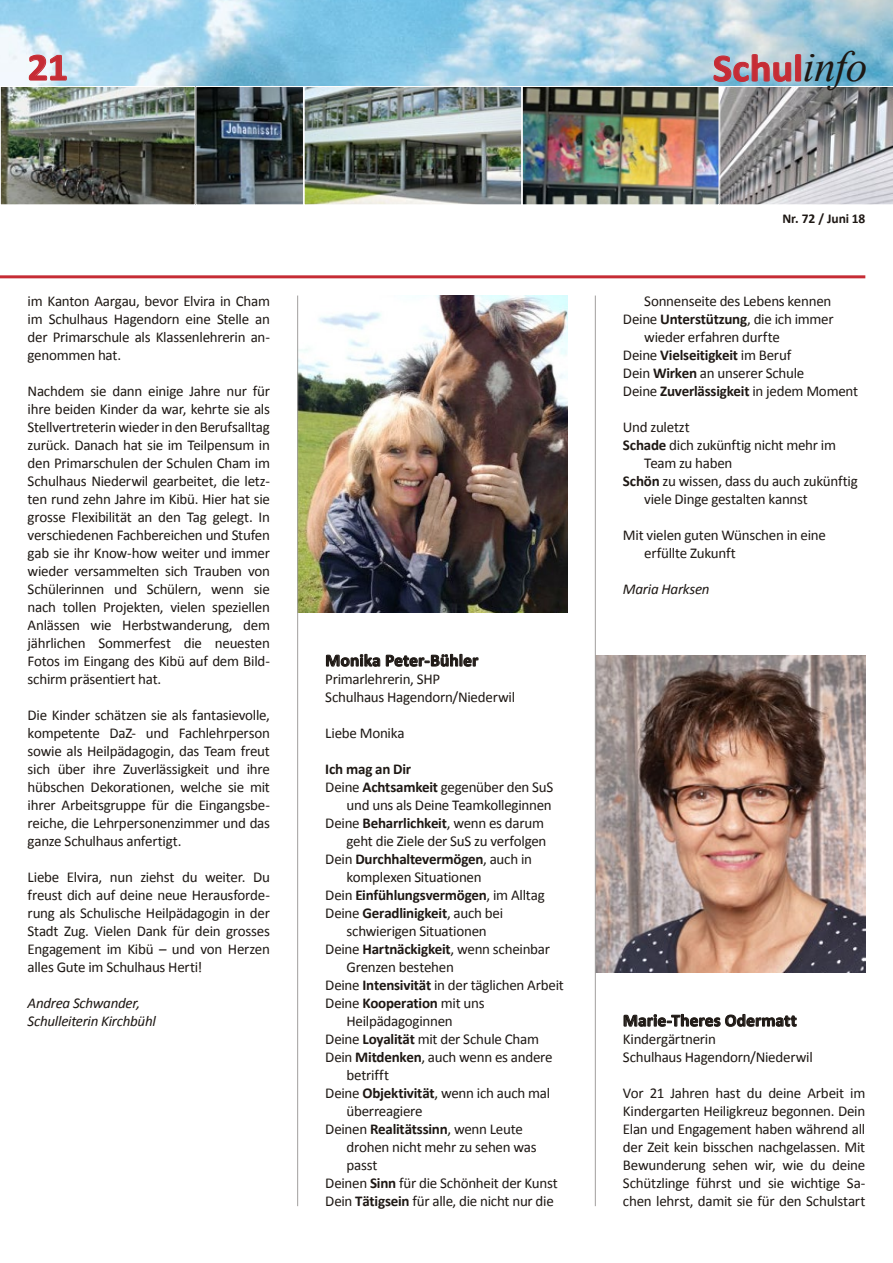
<style>
.page{position:relative;width:893px;height:1263px;background:#fff}
.page>*{position:absolute;margin:0;border:0;box-sizing:border-box;transform-origin:0 0}
.t1{font:700 38.85px "Calibri";letter-spacing:-.005em;color:#c62c35;scale:1.05 1}
.t2{font:700 17.25px "Calibri";letter-spacing:.01em;color:#1e1814}
.t3{font:15px/18px "Calibri";letter-spacing:-.02em;color:#1e1814;text-align:justify}
.t4{font:700 15px "Calibri";letter-spacing:-.015em;color:#1e1814}
.t5{font:italic 15px/18px "Calibri";letter-spacing:-.02em;color:#1e1814}
.t6{font:700 13.5px "Calibri";letter-spacing:-.005em;color:#1e1814}
.s1{font-family:"Times New Roman";font-weight:400;font-style:italic;font-size:43.2px;color:#1e1814}
.s2{font-weight:700}
.s3{font-weight:400}
</style>
<div class="page">
<img style="left:0;top:85px;width:713px;height:118px">
<div style="left:0;top:86px;width:195px;height:119px;border:1px solid #fff"></div>
<div style="left:522px;top:86px;width:197px;height:119px;border:1px solid #fff"></div>
<div style="left:195px;top:86px;width:109px;height:119px;border:1px solid #fff"></div>
<div style="left:304px;top:86px;width:218px;height:119px;border:1px solid #fff"></div>
<svg style="left:0;top:0;width:893px;height:85px;background:#a1d0e7"></svg>
<svg style="left:29px;top:54px;width:38px;height:27px"></svg>
<svg style="left:713px;top:54px;width:180px;height:151px;background:#99a1a8"></svg>
<img style="left:298px;top:296px;width:270px;height:316px">
<img style="left:596px;top:656px;width:269px;height:316px">
<hr style="left:0;top:275px;width:865px;height:3px;background:#c62c35">
<hr style="left:297px;top:296px;width:1px;height:910px;background:#a19f9e">
<hr style="left:595px;top:296px;width:1px;height:910px;background:#a19f9e">
<svg style="left:326px;top:654px;width:54px;height:13px"></svg>
<svg style="left:386px;top:654px;width:92px;height:13px"></svg>
<svg style="left:624px;top:1014px;width:172px;height:13px"></svg>
<h1 class="t1" style="left:28px;top:42px;width:40px">21</h1>
<h1 class="t1" style="left:713px;top:43px;width:149px">Schul<span class="s1">info</span></h1>
<p class="t3" style="left:28px;top:292px;width:244px">im Kanton Aargau, bevor Elvira in Cham im Schulhaus Hagendorn eine Stelle an der Primarschule als Klassenlehrerin an&shy;genommen hat.</p>
<p class="t3" style="left:28px;top:382px;width:244px">Nachdem sie dann einige Jahre nur für ihre beiden Kinder da war, kehrte sie als Stellvertreterin wieder in den Berufsalltag zurück. Danach hat sie im Teilpensum in den Primarschulen der Schulen Cham im Schulhaus Niederwil gearbeitet, die letz&shy;ten rund zehn Jahre im Kibü. Hier hat sie grosse Flexibilität an den Tag gelegt. In verschiedenen Fachbereichen und Stufen gab sie ihr Know-how weiter und immer wieder versammelten sich Trauben von Schülerinnen und Schülern, wenn sie nach tollen Projekten, vielen speziellen Anlässen wie Herbstwanderung, dem jährlichen Sommerfest die neuesten Fotos im Eingang des Kibü auf dem Bild&shy;schirm präsentiert hat.</p>
<p class="t3" style="left:28px;top:706px;width:244px">Die Kinder schätzen sie als fantasievolle, kompetente DaZ- und Fachlehrperson sowie als Heilpädagogin, das Team freut sich über ihre Zuverlässigkeit und ihre hübschen Dekorationen, welche sie mit ihrer Arbeitsgruppe für die Eingangsbe&shy;reiche, die Lehrpersonenzimmer und das ganze Schulhaus anfertigt.</p>
<p class="t3" style="left:28px;top:868px;width:244px">Liebe Elvira, nun ziehst du weiter. Du freust dich auf deine neue Herausforde&shy;rung als Schulische Heilpädagogin in der Stadt Zug. Vielen Dank für dein grosses Engagement im Kibü – und von Herzen alles Gute im Schulhaus Herti!</p>
<p class="t5" style="left:28px;top:993px;width:130px">Andrea Schwander,<br>Schulleiterin Kirchbühl</p>
<p class="t2" style="left:325px;top:649px;width:154px">Monika Peter-Bühler</p>
<p class="t3" style="left:325px;top:670px;width:191px">Primarlehrerin, SHP<br>Schulhaus Hagendorn/Niederwil</p>
<p class="t3" style="left:325px;top:724px;width:81px">Liebe Monika</p>
<p class="t4" style="left:325px;top:759px;width:88px">Ich mag an Dir</p>
<p class="t3" style="left:325px;top:778px;width:230px">Deine <span class="s2">Achtsamkeit</span> gegenüber den SuS</p>
<p class="t3" style="left:347px;top:796px;width:207px">und uns als Deine Teamkolleginnen</p>
<p class="t3" style="left:325px;top:814px;width:220px">Deine <span class="s2">Beharrlichkeit</span>, wenn es darum</p>
<p class="t3" style="left:347px;top:832px;width:201px">geht die Ziele der SuS zu verfolgen</p>
<p class="t4" style="left:325px;top:849px;width:208px"><span class="s3">Dein</span> Durchhaltevermögen<span class="s3">, auch in</span></p>
<p class="t3" style="left:347px;top:868px;width:137px">komplexen Situationen</p>
<p class="t4" style="left:325px;top:885px;width:221px"><span class="s3">Dein</span> Einfühlungsvermögen<span class="s3">, im Alltag</span></p>
<p class="t4" style="left:325px;top:903px;width:179px"><span class="s3">Deine</span> Geradlinigkeit<span class="s3">, auch bei</span></p>
<p class="t3" style="left:347px;top:922px;width:142px">schwierigen Situationen</p>
<p class="t3" style="left:325px;top:940px;width:226px">Deine <span class="s2">Hartnäckigkeit</span>, wenn scheinbar</p>
<p class="t3" style="left:347px;top:958px;width:109px">Grenzen bestehen</p>
<p class="t3" style="left:325px;top:976px;width:240px">Deine <span class="s2">Intensivität</span> in der täglichen Arbeit</p>
<p class="t3" style="left:325px;top:994px;width:161px">Deine <span class="s2">Kooperation</span> mit uns</p>
<p class="t3" style="left:347px;top:1012px;width:108px">Heilpädagoginnen</p>
<p class="t3" style="left:325px;top:1030px;width:215px">Deine <span class="s2">Loyalität</span> mit der Schule Cham</p>
<p class="t3" style="left:325px;top:1048px;width:229px">Dein <span class="s2">Mitdenken</span>, auch wenn es andere</p>
<p class="t3" style="left:347px;top:1066px;width:44px">betrifft</p>
<p class="t3" style="left:325px;top:1084px;width:226px">Deine <span class="s2">Objektivität</span>, wenn ich auch mal</p>
<p class="t3" style="left:347px;top:1102px;width:78px">überreagiere</p>
<p class="t3" style="left:325px;top:1120px;width:199px">Deinen <span class="s2">Realitätssinn</span>, wenn Leute</p>
<p class="t3" style="left:347px;top:1138px;width:192px">drohen nicht mehr zu sehen was</p>
<p class="t3" style="left:347px;top:1156px;width:32px">passt</p>
<p class="t3" style="left:325px;top:1174px;width:234px">Deinen <span class="s2">Sinn</span> für die Schönheit der Kunst</p>
<p class="t3" style="left:325px;top:1192px;width:230px">Dein <span class="s2">Tätigsein</span> für alle, die nicht nur die</p>
<p class="t6" style="left:782px;top:210px;width:84px">Nr. 72 / Juni 18</p>
<p class="t3" style="left:644px;top:292px;width:189px">Sonnenseite des Lebens kennen</p>
<p class="t3" style="left:623px;top:310px;width:212px">Deine <span class="s2">Unterstützung</span>, die ich immer</p>
<p class="t3" style="left:644px;top:328px;width:137px">wieder erfahren durfte</p>
<p class="t4" style="left:623px;top:345px;width:170px"><span class="s3">Deine</span> Vielseitigkeit <span class="s3">im Beruf</span></p>
<p class="t3" style="left:623px;top:364px;width:183px">Dein <span class="s2">Wirken</span> an unserer Schule</p>
<p class="t3" style="left:623px;top:382px;width:237px">Deine <span class="s2">Zuverlässigkeit</span> in jedem Moment</p>
<p class="t3" style="left:623px;top:418px;width:68px">Und zuletzt</p>
<p class="t3" style="left:623px;top:436px;width:215px"><span class="s2">Schade</span> dich zukünftig nicht mehr im</p>
<p class="t3" style="left:644px;top:454px;width:90px">Team zu haben</p>
<p class="t3" style="left:623px;top:472px;width:236px"><span class="s2">Schön</span> zu wissen, dass du auch zukünftig</p>
<p class="t3" style="left:644px;top:490px;width:165px">viele Dinge gestalten kannst</p>
<p class="t3" style="left:644px;top:526px;width:183px;text-indent:-21px">Mit vielen guten Wünschen in eine erfüllte Zukunft</p>
<p class="t5" style="left:623px;top:579px;width:88px">Maria Harksen</p>
<p class="t2" style="left:623px;top:1009px;width:175px">Marie-Theres Odermatt</p>
<p class="t3" style="left:623px;top:1030px;width:191px">Kindergärtnerin<br>Schulhaus Hagendorn/Niederwil</p>
<p class="t3" style="left:623px;top:1084px;width:244px">Vor 21 Jahren hast du deine Arbeit im Kindergarten Heiligkreuz begonnen. Dein Elan und Engagement haben während all der Zeit kein bisschen nachgelassen. Mit Bewunderung sehen wir, wie du deine Schützlinge führst und sie wichtige Sa&shy;chen lehrst, damit sie für den Schulstart</p>
</div>
